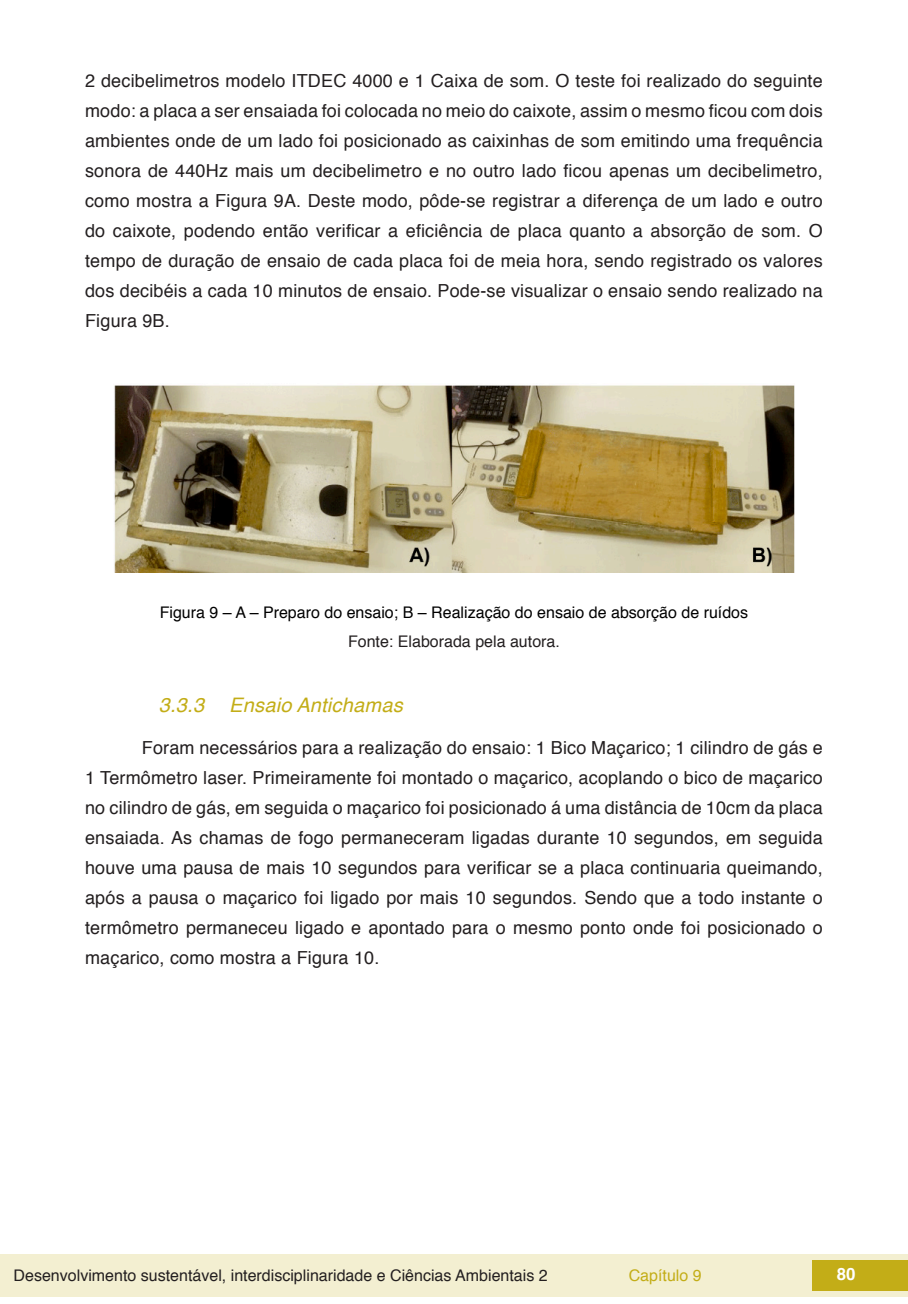
<style>
.page{position:relative;width:908px;height:1304px;background:#fff}
.page>*{position:absolute;margin:0;border:0;box-sizing:border-box;transform-origin:0 0}
.t1{font:italic 20px "Helvetica";letter-spacing:.01em;color:#c3ad17}
.txt{font:18px/30px "Helvetica";letter-spacing:.01em;color:#231f20;text-align:justify}
.t2{font:700 16.8px "Helvetica";color:#fff}
.fonte_tab_gra_imag{font:16px "Helvetica";color:#231f20}
.info_tab_graf_imag{font:16px "Helvetica";color:#000}
.t3{font:16px "Helvetica";color:#c3ad17}
</style>
<div class="page">
<div style="left:0;top:1254px;width:906px;height:43px;background:#f3efd1"></div>
<div style="left:812px;top:1261px;width:95px;height:30px;background:#c3ad17"></div>
<img style="left:114px;top:385px;width:680px;height:188px">
<p class="txt" style="left:85px;top:66px;width:738px">2 decibelimetros modelo ITDEC 4000 e 1 Caixa de som. O teste foi realizado do seguinte modo: a placa a ser ensaiada foi colocada no meio do caixote, assim o mesmo ficou com dois ambientes onde de um lado foi posicionado as caixinhas de som emitindo uma frequência sonora de 440Hz mais um decibelimetro e no outro lado ficou apenas um decibelimetro, como mostra a Figura 9A. Deste modo, pôde-se registrar a diferença de um lado e outro do caixote, podendo então verificar a eficiência de placa quanto a absorção de som. O tempo de duração de ensaio de cada placa foi de meia hora, sendo registrado os valores dos decibéis a cada 10 minutos de ensaio. Pode-se visualizar o ensaio sendo realizado na Figura 9B.</p>
<p class="info_tab_graf_imag" style="left:160px;top:600px;width:589px">Figura 9 – A – Preparo do ensaio; B – Realização do ensaio de absorção de ruídos</p>
<p class="fonte_tab_gra_imag" style="left:348px;top:629px;width:213px">Fonte: Elaborada pela autora.</p>
<p class="t1" style="left:159px;top:689px;width:47px">3.3.3</p>
<p class="t1" style="left:229px;top:689px;width:175px">Ensaio Antichamas</p>
<p class="txt" style="left:85px;top:733px;width:738px;text-indent:57px">Foram necessários para a realização do ensaio: 1 Bico Maçarico; 1 cilindro de gás e 1 Termômetro laser. Primeiramente foi montado o maçarico, acoplando o bico de maçarico no cilindro de gás, em seguida o maçarico foi posicionado á uma distância de 10cm da placa ensaiada. As chamas de fogo permaneceram ligadas durante 10 segundos, em seguida houve uma pausa de mais 10 segundos para verificar se a placa continuaria queimando, após a pausa o maçarico foi ligado por mais 10 segundos. Sendo que a todo instante o termômetro permaneceu ligado e apontado para o mesmo ponto onde foi posicionado o maçarico, como mostra a Figura 10.</p>
<p class="fonte_tab_gra_imag" style="left:14px;top:1263px;width:535px">Desenvolvimento sustentável, interdisciplinaridade e Ciências Ambientais 2</p>
<p class="t3" style="left:628px;top:1263px;width:74px">Capítulo 9</p>
<p class="t2" style="left:836px;top:1261px;width:20px">80</p>
</div>
